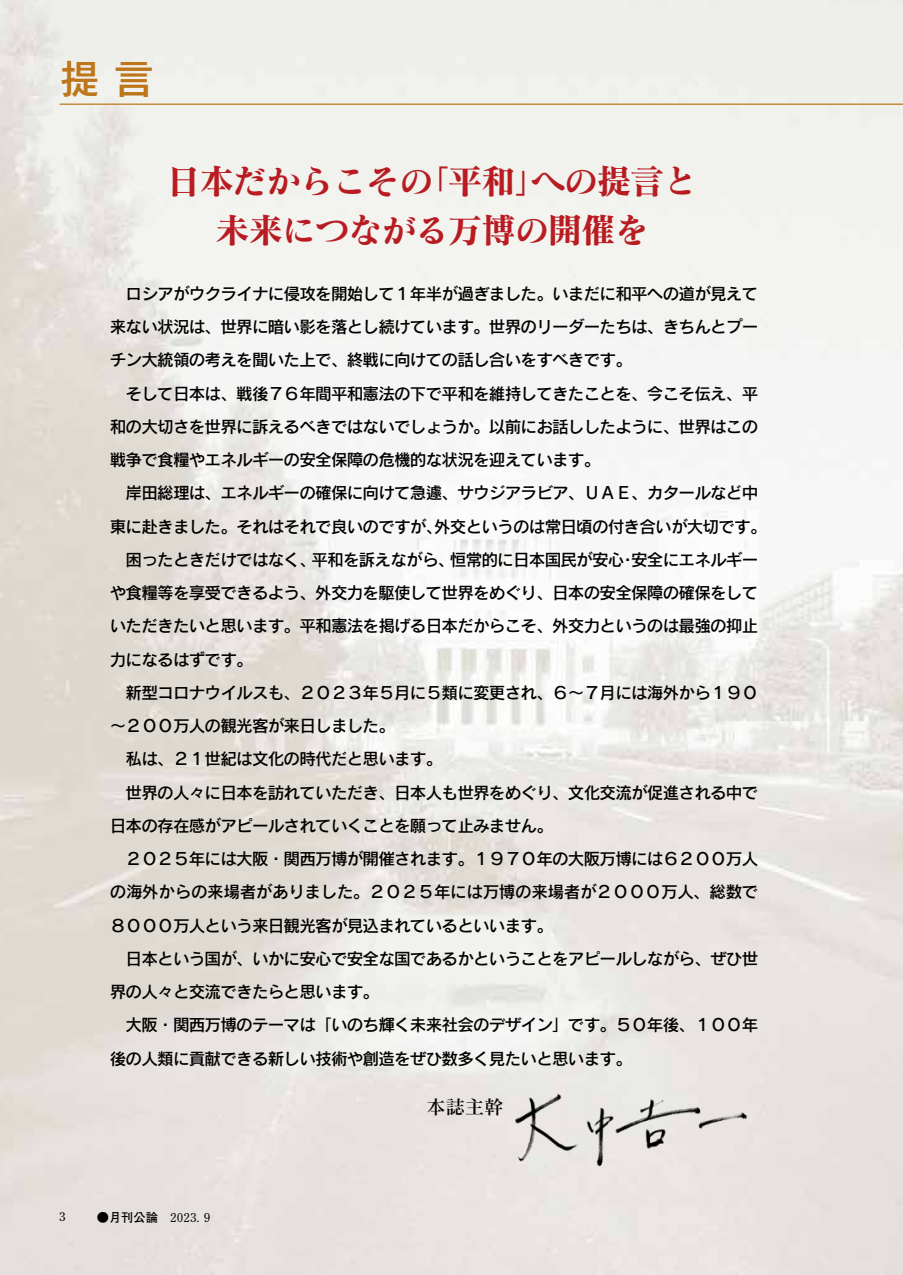
<style>
.page{position:relative;width:903px;height:1275px;background:#fff}
.page>*{position:absolute;margin:0;border:0;box-sizing:border-box;transform-origin:0 0}
.t1{font:40.25px "Rodin Pro DB";color:#bd771a}
.t2{font:35px/49px "Matisse Pro B";letter-spacing:-.05em;color:#b81c22}
.t3{font:19.25px "Matisse Pro DB";color:#000}
.t4{font:16.62px/33.2px "Rodin Pro DB";letter-spacing:-.05em;color:#000}
.t5{font:700 12.25px "Futo Min A101 Pro";color:#000}
.t6{font:700 12.25px "Futo Go B101 Pro";color:#000}
.t7{font:12.25px "Century Old Style Std";color:#000}
</style>
<div class="page">
<hr style="left:60px;top:104px;width:843px;height:1px;background:#bd771a">
<img style="left:504px;top:1088px;width:255px;height:82px">
<h1 class="t1" style="left:60px;top:52px;width:96px">提言</h1>
<h2 class="t2" style="left:415px;top:156px;width:285px">「平和への提言と</h2>
<h2 class="t2" style="left:215px;top:156px;width:435px;text-indent:-49px">日本だからこその<br>未来につながる万博の開催を</h2>
<p class="t4" style="left:110px;top:276px;width:650px">　ロシアがウクライナに侵攻を開始して１年半が過ぎました。いまだに和平への道が見えて</p>
<p class="t4" style="left:110px;top:310px;width:650px">来ない状況は、世界に暗い影を落とし続けています。世界のリーダーたちは、きちんとプー</p>
<p class="t4" style="left:110px;top:343px;width:524px">チン大統領の考えを聞いた上で、終戦に向けての話し合いをすべきです。</p>
<p class="t4" style="left:110px;top:376px;width:650px">　そして日本は、戦後７６年間平和憲法の下で平和を維持してきたことを、今こそ伝え、平</p>
<p class="t4" style="left:110px;top:409px;width:650px">和の大切さを世界に訴えるべきではないでしょうか。以前にお話ししたように、世界はこの</p>
<p class="t4" style="left:110px;top:443px;width:492px">戦争で食糧やエネルギーの安全保障の危機的な状況を迎えています。</p>
<p class="t4" style="left:110px;top:476px;width:650px">　岸田総理は、エネルギーの確保に向けて急遽、サウジアラビア、ＵＡＥ、カタールなど中</p>
<p class="t4" style="left:434px;top:509px;width:334px">外交というのは常日頃の付き合いが大切です。</p>
<h2 class="t2" style="left:514px;top:156px;width:36px">」</h2>
<p class="t4" style="left:110px;top:509px;width:334px">東に赴きました。それはそれで良いのですが、</p>
<p class="t4" style="left:311px;top:542px;width:144px">平和を訴えながら、</p>
<p class="t4" style="left:450px;top:542px;width:310px">恒常的に日本国民が安心安全にエネルギー</p>
<p class="t4" style="left:110px;top:542px;width:650px">　困ったときだけではなく、<br>や食糧等を享受できるよう、外交力を駆使して世界をめぐり、日本の安全保障の確保をしていただきたいと思います。平和憲法を掲げる日本だからこそ、外交力というのは最強の抑止力になるはずです。<br>　新型コロナウイルスも、２０２３年５月に５類に変更され、６～７月には海外から１９０～２００万人の観光客が来日しました。<br>　私は、２１世紀は文化の時代だと思います。<br>　世界の人々に日本を訪れていただき、日本人も世界をめぐり、文化交流が促進される中で日本の存在感がアピールされていくことを願って止みません。<br>　２０２５年には大阪・関西万博が開催されます。１９７０年の大阪万博には６２００万人の海外からの来場者がありました。２０２５年には万博の来場者が２０００万人、総数で８０００万人という来日観光客が見込まれているといいます。<br>　日本という国が、いかに安心で安全な国であるかということをアピールしながら、ぜひ世界の人々と交流できたらと思います。<br>　大阪・関西万博のテーマは「いのち輝く未来社会のデザイン」です。５０年後、１００年後の人類に貢献できる新しい技術や創造をぜひ数多く見たいと思います。</p>
<p class="t4" style="left:619px;top:542px;width:18px">・</p>
<p class="t7" style="left:60px;top:1209px;width:8px">3</p>
<p class="t6" style="left:97px;top:1207px;width:63px">●月刊公論</p>
<p class="t5" style="left:170px;top:1208px;width:42px">2023. 9</p>
<p class="t3" style="left:427px;top:1095px;width:79px">本誌主幹</p>
</div>
